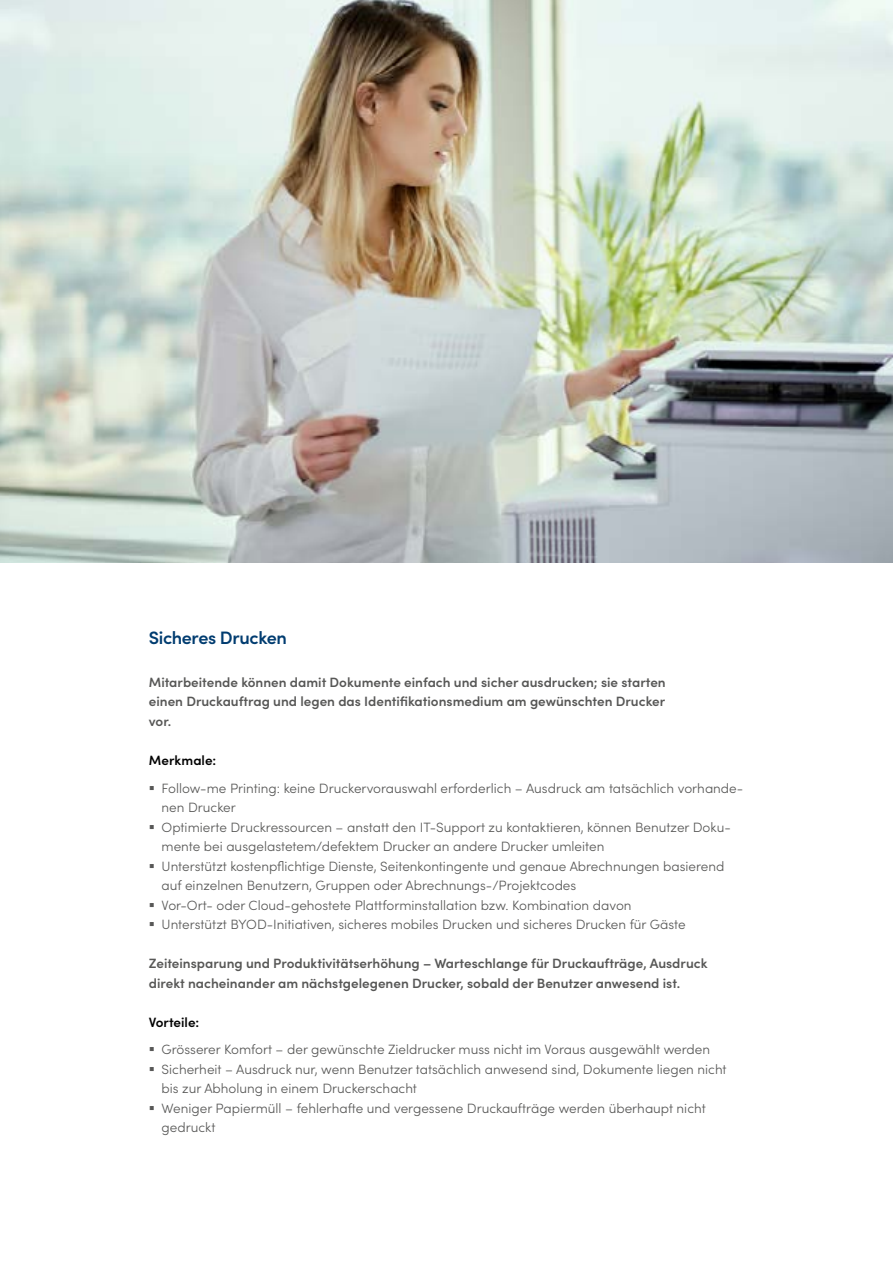
<style>
.page{position:relative;width:893px;height:1263px;background:#fff}
.page>*{position:absolute;margin:0;border:0;box-sizing:border-box;transform-origin:0 0}
.t1{font:600 18px "Sofia Pro";letter-spacing:-.02em;color:#003c70}
.t2{font:300 13.5px/19.5px "Sofia Pro";color:#575756}
.t3{font:600 13.5px/19.5px "Sofia Pro";color:#575756;text-align:justify}
.t4{font:600 13.5px "Sofia Pro";color:#000}
</style>
<div class="page">
<img style="left:0;top:0;width:893px;height:562px">
<h1 class="t1" style="left:149px;top:624px;width:140px">Sicheres Drucken</h1>
<p class="t3" style="left:149px;top:671px;width:518px">Mitarbeitende können damit Dokumente einfach und sicher ausdrucken; sie starten einen Druckauftrag und legen das Identifikationsmedium am gewünschten Drucker vor.</p>
<p class="t4" style="left:149px;top:750px;width:69px">Merkmale:</p>
<p class="t2" style="left:162px;top:777px;width:583px;text-indent:-13px">▪ Follow-me Printing: keine Druckervorauswahl erforderlich – Ausdruck am tatsächlich vorhande&shy;nen Drucker</p>
<p class="t2" style="left:162px;top:816px;width:571px;text-indent:-13px">▪ Optimierte Druckressourcen – anstatt den IT-Support zu kontaktieren, können Benutzer Doku&shy;mente bei ausgelastetem/defektem Drucker an andere Drucker umleiten</p>
<p class="t2" style="left:162px;top:855px;width:564px;text-indent:-13px">▪ Unterstützt kostenpflichtige Dienste, Seitenkontingente und genaue Abrechnungen basierend auf einzelnen Benutzern, Gruppen oder Abrechnungs-/Projektcodes</p>
<p class="t2" style="left:149px;top:894px;width:484px">▪ Vor-Ort- oder Cloud-gehostete Plattforminstallation bzw. Kombination davon</p>
<p class="t2" style="left:149px;top:914px;width:538px">▪ Unterstützt BYOD-Initiativen, sicheres mobiles Drucken und sicheres Drucken für Gäste</p>
<p class="t3" style="left:149px;top:953px;width:560px">Zeiteinsparung und Produktivitätserhöhung – Warteschlange für Druckaufträge, Ausdruck direkt nacheinander am nächstgelegenen Drucker, sobald der Benutzer anwesend ist.</p>
<p class="t4" style="left:149px;top:1012px;width:52px">Vorteile:</p>
<p class="t2" style="left:149px;top:1039px;width:563px">▪ Grösserer Komfort – der gewünschte Zieldrucker muss nicht im Voraus ausgewählt werden</p>
<p class="t2" style="left:162px;top:1059px;width:567px;text-indent:-13px">▪ Sicherheit – Ausdruck nur, wenn Benutzer tatsächlich anwesend sind, Dokumente liegen nicht bis zur Abholung in einem Druckerschacht</p>
<p class="t2" style="left:162px;top:1098px;width:546px;text-indent:-13px">▪ Weniger Papiermüll – fehlerhafte und vergessene Druckaufträge werden überhaupt nicht gedruckt</p>
</div>
